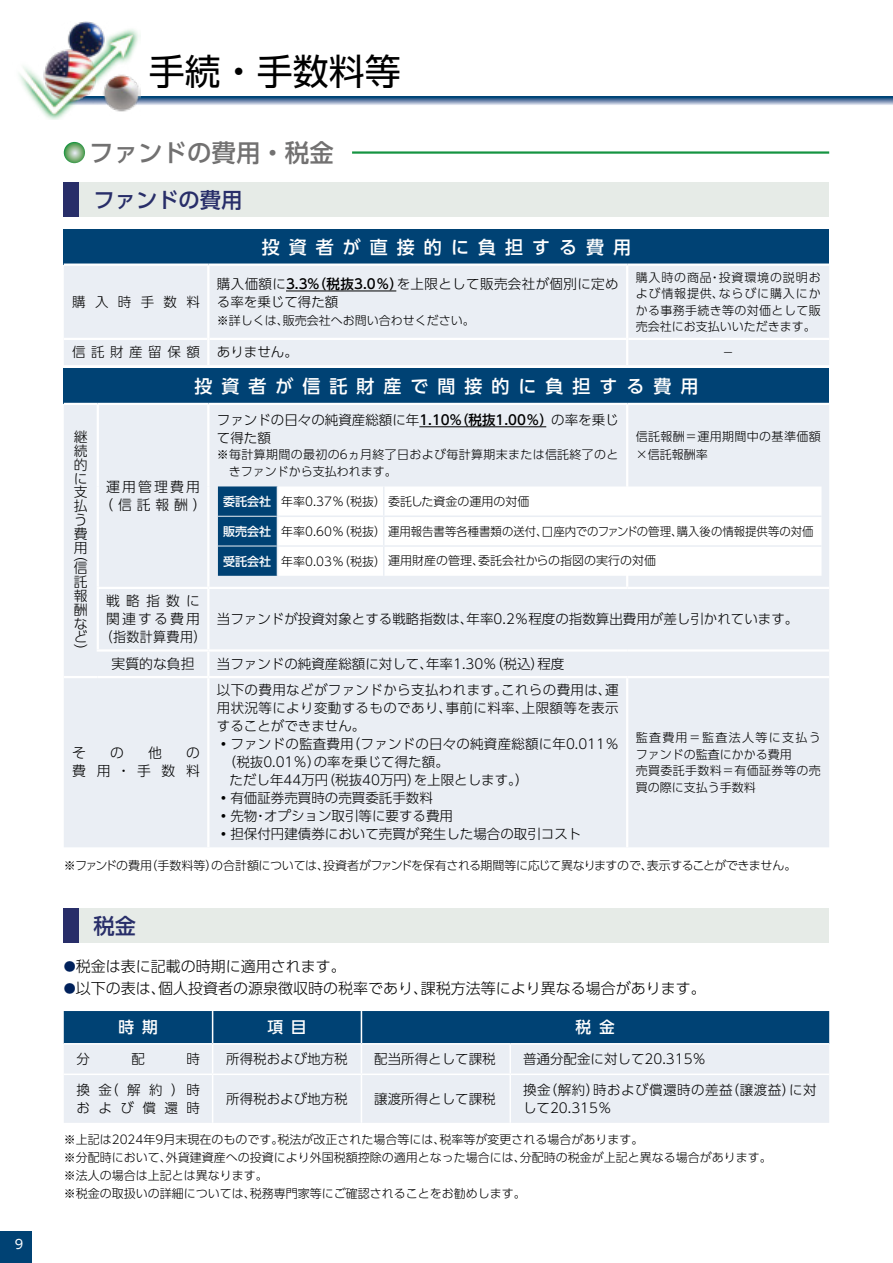
<style>
.page{position:relative;width:893px;height:1263px;background:#fff}
.page>*{position:absolute;margin:0;border:0;box-sizing:border-box;transform-origin:0 0}
.t1{font:36px "UD Shin Go Pro";color:#000}
.t2{font:500 24.45px "UD Shin Go Pro";color:#727171}
.t3{font:500 21.3px "UD Shin Go Pro";color:#282e69}
.t4{font:500 18px "UD Shin Go Pro";letter-spacing:.5em;color:#fff}
.t5{font:500 15.75px "UD Shin Go Pro";color:#fff}
.t6{font:300 15px "UD Shin Go Pro";color:#000}
.t7{font:300 13.8px/13.8px "UD Shin Go Pro";letter-spacing:.155em;color:#000;text-align:center}
.t8{font:300 13.5px/18px "UD Shin Go Pro";color:#000}
.t9{font:300 13.5px/18px "UD Shin Go Pro";letter-spacing:.03em;color:#000}
.t10{font:300 13.5px/18px "UD Shin Go Pro";letter-spacing:.035em;color:#000}
.t11{font:300 13.5px/18px "UD Shin Go Pro";letter-spacing:.625em;color:#000}
.t12{font:300 13.5px "UD Shin Go Pro";letter-spacing:.41em;color:#000}
.t13{font:12.75px "UD Shin Go Pro";color:#fff}
.t14{font:300 12px/18px "UD Shin Go Pro";color:#000}
.t15{font:300 12px/16.5px "UD Shin Go Pro";letter-spacing:.03em;color:#000}
.t16{font:300 12px "UD Shin Go Pro";letter-spacing:-.035em;color:#000}
.t17{font:300 12px/16.5px "UD Shin Go Pro";letter-spacing:.025em;color:#000}
.s1{font-weight:500}
.s2{font-weight:500;color:#fff}
.s3{font-size:12px;color:#00215b}
</style>
<div class="page">
<div style="left:64px;top:369px;width:765px;height:35px;background:#004274"></div>
<div style="left:64px;top:405px;width:765px;height:442px;background:#eaeef4"></div>
<hr style="left:64px;top:403px;width:34px;height:2px;background:#fff">
<hr style="left:98px;top:403px;width:110px;height:2px;background:#fff">
<hr style="left:97px;top:405px;width:2px;height:81px;background:#fff">
<hr style="left:208px;top:403px;width:419px;height:2px;background:#fff">
<hr style="left:207px;top:405px;width:2px;height:81px;background:#fff">
<hr style="left:627px;top:403px;width:202px;height:2px;background:#fff">
<hr style="left:97px;top:486px;width:2px;height:101px;background:#fff">
<hr style="left:207px;top:486px;width:2px;height:101px;background:#fff">
<hr style="left:97px;top:587px;width:111px;height:2px;background:#fff">
<hr style="left:97px;top:589px;width:2px;height:60px;background:#fff">
<hr style="left:207px;top:589px;width:2px;height:60px;background:#fff">
<hr style="left:97px;top:649px;width:111px;height:3px;background:#fff">
<hr style="left:207px;top:652px;width:2px;height:24px;background:#fff">
<hr style="left:64px;top:676px;width:34px;height:2px;background:#fff">
<hr style="left:98px;top:676px;width:110px;height:2px;background:#fff">
<hr style="left:207px;top:678px;width:2px;height:169px;background:#fff">
<hr style="left:208px;top:587px;width:419px;height:2px;background:#fff">
<hr style="left:627px;top:587px;width:202px;height:2px;background:#fff">
<hr style="left:208px;top:649px;width:419px;height:3px;background:#fff">
<hr style="left:627px;top:649px;width:202px;height:3px;background:#fff">
<hr style="left:208px;top:676px;width:419px;height:2px;background:#fff">
<hr style="left:627px;top:676px;width:202px;height:2px;background:#fff">
<hr style="left:626px;top:405px;width:2px;height:81px;background:#fff">
<hr style="left:626px;top:486px;width:2px;height:101px;background:#fff">
<hr style="left:626px;top:678px;width:2px;height:169px;background:#fff">
<hr style="left:419px;top:426px;width:127px;height:1px;background:#000">
<div style="left:64px;top:183px;width:765px;height:34px;background:#e6ebe7"></div>
<div style="left:64px;top:183px;width:15px;height:34px;background:#282e69"></div>
<div style="left:64px;top:909px;width:765px;height:34px;background:#e6ebe7"></div>
<div style="left:64px;top:909px;width:15px;height:34px;background:#282e69"></div>
<div style="left:64px;top:1075px;width:765px;height:48px;background:#eaeef4"></div>
<svg style="left:64px;top:1011px;width:765px;height:62px;background:#7195b1"></svg>
<hr style="left:510px;top:1043px;width:319px;height:1px;background:#fff">
<hr style="left:509px;top:1044px;width:2px;height:29px;background:#fff">
<hr style="left:212px;top:1075px;width:1px;height:48px;background:#fff">
<hr style="left:361px;top:1075px;width:1px;height:48px;background:#fff">
<hr style="left:509px;top:1075px;width:2px;height:48px;background:#fff">
<div style="left:64px;top:230px;width:765px;height:35px;background:#004274"></div>
<div style="left:64px;top:266px;width:765px;height:99px;background:#eaeef4"></div>
<hr style="left:64px;top:263px;width:144px;height:3px;background:#fff">
<hr style="left:208px;top:263px;width:419px;height:3px;background:#fff">
<hr style="left:627px;top:263px;width:202px;height:3px;background:#fff">
<hr style="left:64px;top:338px;width:143px;height:2px;background:#fff">
<hr style="left:209px;top:338px;width:417px;height:2px;background:#fff">
<hr style="left:628px;top:338px;width:201px;height:2px;background:#fff">
<hr style="left:207px;top:266px;width:2px;height:73px;background:#fff">
<hr style="left:626px;top:266px;width:2px;height:73px;background:#fff">
<hr style="left:207px;top:339px;width:2px;height:26px;background:#fff">
<hr style="left:626px;top:339px;width:2px;height:26px;background:#fff">
<hr style="left:286px;top:291px;width:110px;height:1px;background:#000">
<svg style="left:64px;top:142px;width:21px;height:21px"></svg>
<hr style="left:352px;top:151px;width:477px;height:3px;background:#169442">
<svg style="left:278px;top:486px;width:543px;height:90px"></svg>
<hr style="left:277px;top:515px;width:107px;height:2px;background:#eaeef4">
<hr style="left:384px;top:515px;width:437px;height:2px;background:#eaeef4">
<hr style="left:277px;top:545px;width:107px;height:2px;background:#eaeef4">
<svg style="left:218px;top:486px;width:60px;height:90px;background:#084878"></svg>
<hr style="left:384px;top:545px;width:437px;height:2px;background:#eaeef4">
<svg style="left:383px;top:486px;width:1px;height:90px"></svg>
<hr style="left:218px;top:516px;width:59px;height:1px;background:#eaeef4">
<hr style="left:218px;top:546px;width:59px;height:1px;background:#eaeef4">
<div style="left:0;top:1231px;width:32px;height:32px;background:#004274"></div>
<svg style="left:140px;top:97px;width:753px;height:8px;background:#718eb0"></svg>
<img style="left:19px;top:21px;width:121px;height:98px">
<p class="t13" style="left:15px;top:1233px;width:10px">9</p>
<h1 class="t1" style="left:149px;top:42px;width:253px">手続・手数料等</h1>
<h2 class="t2" style="left:89px;top:133px;width:246px">ファンドの費用・税金</h2>
<h3 class="t3" style="left:94px;top:183px;width:150px">ファンドの費用</h3>
<h3 class="t4" style="left:262px;top:233px;width:371px">投資者が直接的に負担する費用</h3>
<p class="t8" style="left:72px;top:292px;width:129px">購入時手数料</p>
<p class="t9" style="left:217px;top:274px;width:403px">購入価額に<span class="s1">3.3%（税抜3.0％）</span>を上限として販売会社が個別に定める率を乗じて得た額</p>
<p class="t14" style="left:217px;top:311px;width:259px">※詳しくは、販売会社へお問い合わせください。</p>
<p class="t14" style="left:636px;top:268px;width:186px;line-height:16.5px;text-align:justify">購入時の商品・投資環境の説明および情報提供、ならびに購入にかかる事務手続き等の対価として販売会社にお支払いいただきます。</p>
<p class="t12" style="left:72px;top:341px;width:129px">信託財産留保額</p>
<p class="t8" style="left:217px;top:343px;width:82px">ありません。</p>
<p class="t14" style="left:722px;top:343px;width:13px">－</p>
<p class="t7" style="left:74px;top:429px;width:15px;text-align:left">継続的に支払う費用</p>
<p class="t7" style="left:74px;top:547px;width:15px;text-align:justify">（信託報酬など）</p>
<h3 class="t4" style="left:194px;top:372px;width:506px">投資者が信託財産で間接的に負担する費用</h3>
<p class="t7" style="left:99px;top:477px;width:109px;line-height:18px">運用管理費用（信託報酬）</p>
<p class="t7" style="left:100px;top:592px;width:108px;line-height:18px">戦略指数に関連する費用（指数計算費用）</p>
<p class="t8" style="left:217px;top:410px;width:403px">ファンドの日々の純資産総額に年<span class="s1">1.10%（税抜1.00％）</span>の率を乗じて得た額</p>
<p class="t17" style="left:229px;top:446px;width:391px;text-indent:-12px">※毎計算期間の最初の6ヵ月終了日および毎計算期末または信託終了のときファンドから支払われます。</p>
<p class="t15" style="left:636px;top:427px;width:186px;line-height:18px">信託報酬＝運用期間中の基準価額×信託報酬率</p>
<p class="t14" style="left:223px;top:492px;width:308px"><span class="s2">委託会社</span> 年率0.37％（税抜）委託した資金の運用の対価</p>
<p class="t14" style="left:223px;top:522px;width:592px"><span class="s2">販売会社</span> 年率0.60％（税抜）運用報告書等各種書類の送付、口座内でのファンドの管理、購入後の情報提供等の対価</p>
<p class="t14" style="left:223px;top:551px;width:434px"><span class="s2">受託会社</span> 年率0.03％（税抜）運用財産の管理、委託会社からの指図の実行の対価</p>
<p class="t8" style="left:217px;top:610px;width:583px">当ファンドが投資対象とする戦略指数は、年率0.2％程度の指数算出費用が差し引かれています。</p>
<p class="t7" style="left:112px;top:656px;width:84px">実質的な負担</p>
<p class="t8" style="left:217px;top:654px;width:349px">当ファンドの純資産総額に対して、年率1.30％（税込）程度</p>
<p class="t7" style="left:72px;top:746px;width:15px">そ</p>
<p class="t7" style="left:110px;top:746px;width:15px">の</p>
<p class="t7" style="left:148px;top:746px;width:15px">他</p>
<p class="t7" style="left:72px;top:744px;width:129px;line-height:18px;text-align:right">の<br>費用・手数料</p>
<p class="t9" style="left:217px;top:681px;width:403px">以下の費用などがファンドから支払われます。これらの費用は、運</p>
<p class="t9" style="left:217px;top:699px;width:403px">用状況等により変動するものであり、事前に料率、上限額等を表示</p>
<p class="t8" style="left:217px;top:717px;width:150px">することができません。</p>
<p class="t8" style="left:217px;top:735px;width:403px">◦ファンドの監査費用（ファンドの日々の純資産総額に年0.011％</p>
<p class="t8" style="left:223px;top:753px;width:227px">（税抜0.01％）の率を乗じて得た額。</p>
<p class="t8" style="left:230px;top:771px;width:300px">ただし年44万円（税抜40万円）を上限とします。）</p>
<p class="t8" style="left:217px;top:789px;width:217px">◦有価証券売買時の売買委託手数料</p>
<p class="t8" style="left:217px;top:807px;width:238px">◦先物・オプション取引等に要する費用</p>
<p class="t8" style="left:217px;top:825px;width:366px">◦担保付円建債券において売買が発生した場合の取引コスト</p>
<p class="t15" style="left:636px;top:729px;width:187px">監査費用＝監査法人等に支払うファンドの監査にかかる費用<br>売買委託手数料＝有価証券等の売買の際に支払う手数料</p>
<p class="t16" style="left:64px;top:855px;width:734px">※ファンドの費用（手数料等）の合計額については、投資者がファンドを保有される期間等に応じて異なりますので、表示することができません。</p>
<h3 class="t3" style="left:94px;top:909px;width:44px">税金</h3>
<p class="t6" style="left:64px;top:954px;width:283px"><span class="s3">●</span>税金は表に記載の時期に適用されます。</p>
<p class="t6" style="left:64px;top:976px;width:644px"><span class="s3">●</span>以下の表は、個人投資者の源泉徴収時の税率であり、課税方法等により異なる場合があります。</p>
<h3 class="t5" style="left:119px;top:1015px;width:41px">時期</h3>
<h3 class="t5" style="left:267px;top:1015px;width:41px">項目</h3>
<h3 class="t5" style="left:576px;top:1015px;width:41px">税金</h3>
<p class="t8" style="left:77px;top:1049px;width:15px">分</p>
<p class="t8" style="left:131px;top:1049px;width:15px">配</p>
<p class="t8" style="left:186px;top:1049px;width:15px">時</p>
<p class="t8" style="left:226px;top:1049px;width:123px">所得税および地方税</p>
<p class="t8" style="left:374px;top:1049px;width:123px">配当所得として課税</p>
<p class="t8" style="left:523px;top:1049px;width:185px">普通分配金に対して20.315％</p>
<p class="t11" style="left:77px;top:1080px;width:125px">換金（解約）時および償還時</p>
<p class="t8" style="left:226px;top:1089px;width:123px">所得税および地方税</p>
<p class="t8" style="left:374px;top:1089px;width:123px">譲渡所得として課税</p>
<p class="t10" style="left:523px;top:1080px;width:295px">換金（解約）時および償還時の差益（譲渡益）に対して20.315％</p>
<p class="t14" style="left:64px;top:1130px;width:710px">※上記は2024年9月末現在のものです。税法が改正された場合等には、税率等が変更される場合があります。<br>※分配時において、外貨建資産への投資により外国税額控除の適用となった場合には、分配時の税金が上記と異なる場合があります。※法人の場合は上記とは異なります。<br>※税金の取扱いの詳細については、税務専門家等にご確認されることをお勧めします。</p>
</div>
